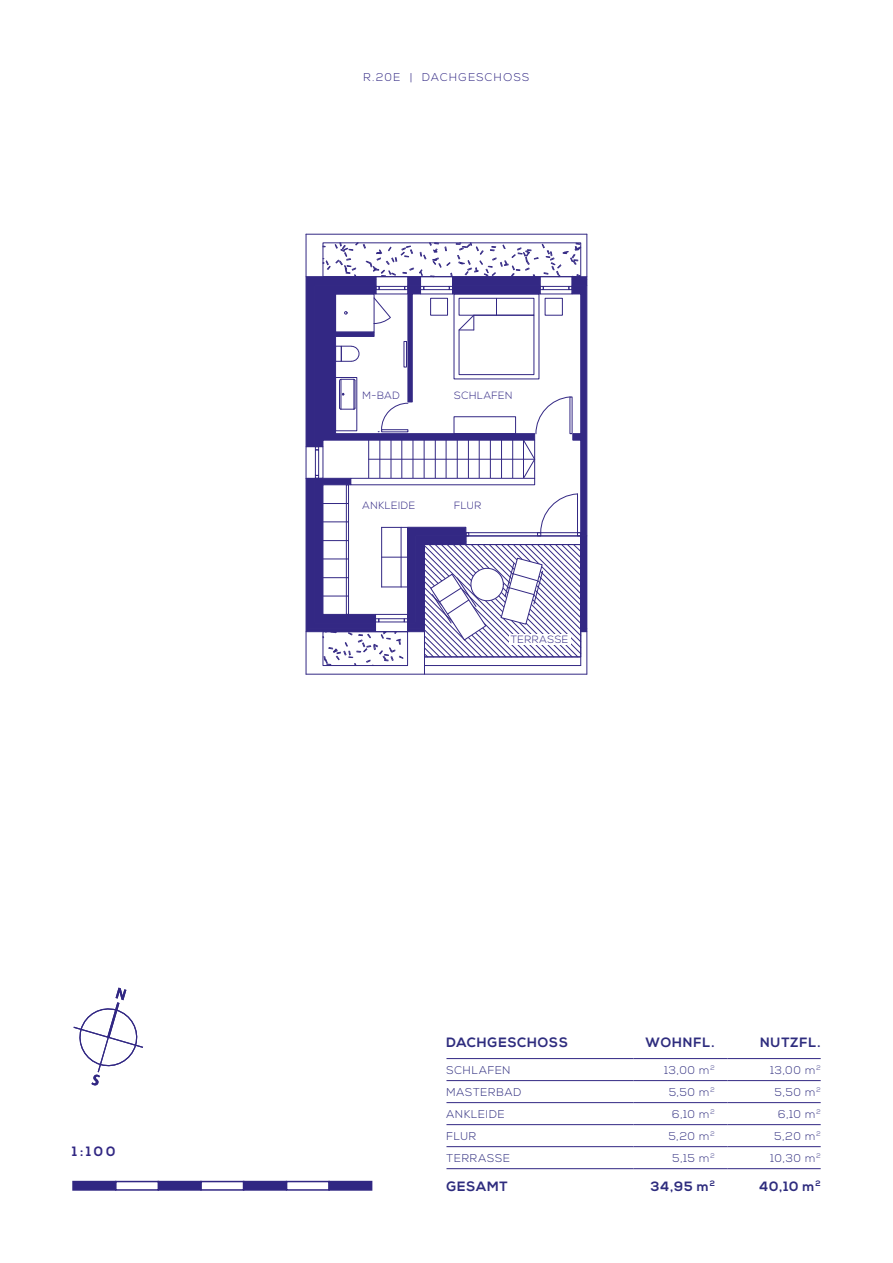
<style>
.page{position:relative;width:893px;height:1263px;background:#fff}
.page>*{position:absolute;margin:0;border:0;box-sizing:border-box;transform-origin:0 0}
.t1{font:700 13.5px "Nexa";letter-spacing:.065em;color:#2e2c7e}
.t2{font:700 13.5px "Nexa";color:#312783}
.t3{font:300 11.25px "Nexa";letter-spacing:.07em;color:#2e2c7e}
.t4{font:300 11.25px "Nexa";letter-spacing:.125em;color:#312783}
.t5{font:300 10.5px "Nexa";letter-spacing:.055em;color:#312783}
</style>
<div class="page">
<div style="left:72px;top:1181px;width:44px;height:10px;background:#312783;border:2px solid #312783"></div>
<div style="left:158px;top:1181px;width:44px;height:10px;background:#312783;border:2px solid #312783"></div>
<div style="left:115px;top:1181px;width:44px;height:10px;background:#fff;border:2px solid #312783"></div>
<div style="left:200px;top:1181px;width:44px;height:10px;background:#fff;border:2px solid #312783"></div>
<div style="left:286px;top:1181px;width:44px;height:10px;background:#fff;border:2px solid #312783"></div>
<div style="left:243px;top:1181px;width:44px;height:10px;background:#312783;border:2px solid #312783"></div>
<div style="left:328px;top:1181px;width:44px;height:10px;background:#312783;border:2px solid #312783"></div>
<svg style="left:305px;top:233px;width:283px;height:442px"></svg>
<div style="left:509px;top:634px;width:61px;height:11px;background:#fff"></div>
<hr style="left:446px;top:1058px;width:188px;height:1px;background:#312783">
<hr style="left:634px;top:1058px;width:94px;height:1px;background:#312783">
<hr style="left:728px;top:1058px;width:93px;height:1px;background:#312783">
<hr style="left:446px;top:1080px;width:188px;height:1px;background:#312783">
<hr style="left:634px;top:1080px;width:94px;height:1px;background:#312783">
<hr style="left:728px;top:1080px;width:93px;height:1px;background:#312783">
<hr style="left:446px;top:1102px;width:188px;height:1px;background:#312783">
<hr style="left:634px;top:1102px;width:94px;height:1px;background:#312783">
<hr style="left:728px;top:1102px;width:93px;height:1px;background:#312783">
<hr style="left:446px;top:1124px;width:188px;height:1px;background:#312783">
<hr style="left:634px;top:1124px;width:94px;height:1px;background:#312783">
<hr style="left:728px;top:1124px;width:93px;height:1px;background:#312783">
<hr style="left:446px;top:1146px;width:188px;height:1px;background:#312783">
<hr style="left:634px;top:1146px;width:94px;height:1px;background:#312783">
<hr style="left:728px;top:1146px;width:93px;height:1px;background:#312783">
<hr style="left:446px;top:1168px;width:188px;height:1px;background:#312783">
<hr style="left:634px;top:1168px;width:94px;height:1px;background:#312783">
<hr style="left:728px;top:1168px;width:93px;height:1px;background:#312783">
<svg style="left:73px;top:988px;width:70px;height:97px"></svg>
<p class="t2" style="left:72px;top:1144px;width:45px">1:100</p>
<p class="t4" style="left:364px;top:70px;width:167px">R.20E | DACHGESCHOSS</p>
<p class="t5" style="left:362px;top:389px;width:39px">M-BAD</p>
<p class="t5" style="left:454px;top:389px;width:60px">SCHLAFEN</p>
<p class="t5" style="left:362px;top:499px;width:54px">ANKLEIDE</p>
<p class="t5" style="left:454px;top:499px;width:29px">FLUR</p>
<p class="t5" style="left:511px;top:634px;width:59px">TERRASSE</p>
<p class="t1" style="left:446px;top:1034px;width:123px">DACHGESCHOSS</p>
<p class="t1" style="left:646px;top:1034px;width:71px">WOHNFL.</p>
<p class="t1" style="left:760px;top:1034px;width:62px">NUTZFL.</p>
<p class="t3" style="left:446px;top:1063px;width:66px">SCHLAFEN</p>
<p class="t3" style="left:665px;top:1063px;width:52px">13,00 m<sup>2</sup></p>
<p class="t3" style="left:770px;top:1063px;width:52px">13,00 m<sup>2</sup></p>
<p class="t3" style="left:446px;top:1085px;width:76px">MASTERBAD</p>
<p class="t3" style="left:669px;top:1085px;width:47px">5,50 m<sup>2</sup></p>
<p class="t3" style="left:775px;top:1085px;width:47px">5,50 m<sup>2</sup></p>
<p class="t3" style="left:446px;top:1107px;width:60px">ANKLEIDE</p>
<p class="t3" style="left:672px;top:1107px;width:44px">6,10 m<sup>2</sup></p>
<p class="t3" style="left:778px;top:1107px;width:44px">6,10 m<sup>2</sup></p>
<p class="t3" style="left:446px;top:1129px;width:31px">FLUR</p>
<p class="t3" style="left:669px;top:1129px;width:48px">5,20 m<sup>2</sup></p>
<p class="t3" style="left:774px;top:1129px;width:48px">5,20 m<sup>2</sup></p>
<p class="t3" style="left:446px;top:1151px;width:65px">TERRASSE</p>
<p class="t3" style="left:672px;top:1151px;width:44px">5,15 m<sup>2</sup></p>
<p class="t3" style="left:771px;top:1151px;width:52px">10,30 m<sup>2</sup></p>
<p class="t1" style="left:446px;top:1178px;width:63px">GESAMT</p>
<p class="t1" style="left:651px;top:1178px;width:66px">34,95 m<sup>2</sup></p>
<p class="t1" style="left:759px;top:1178px;width:63px">40,10 m<sup>2</sup></p>
</div>
